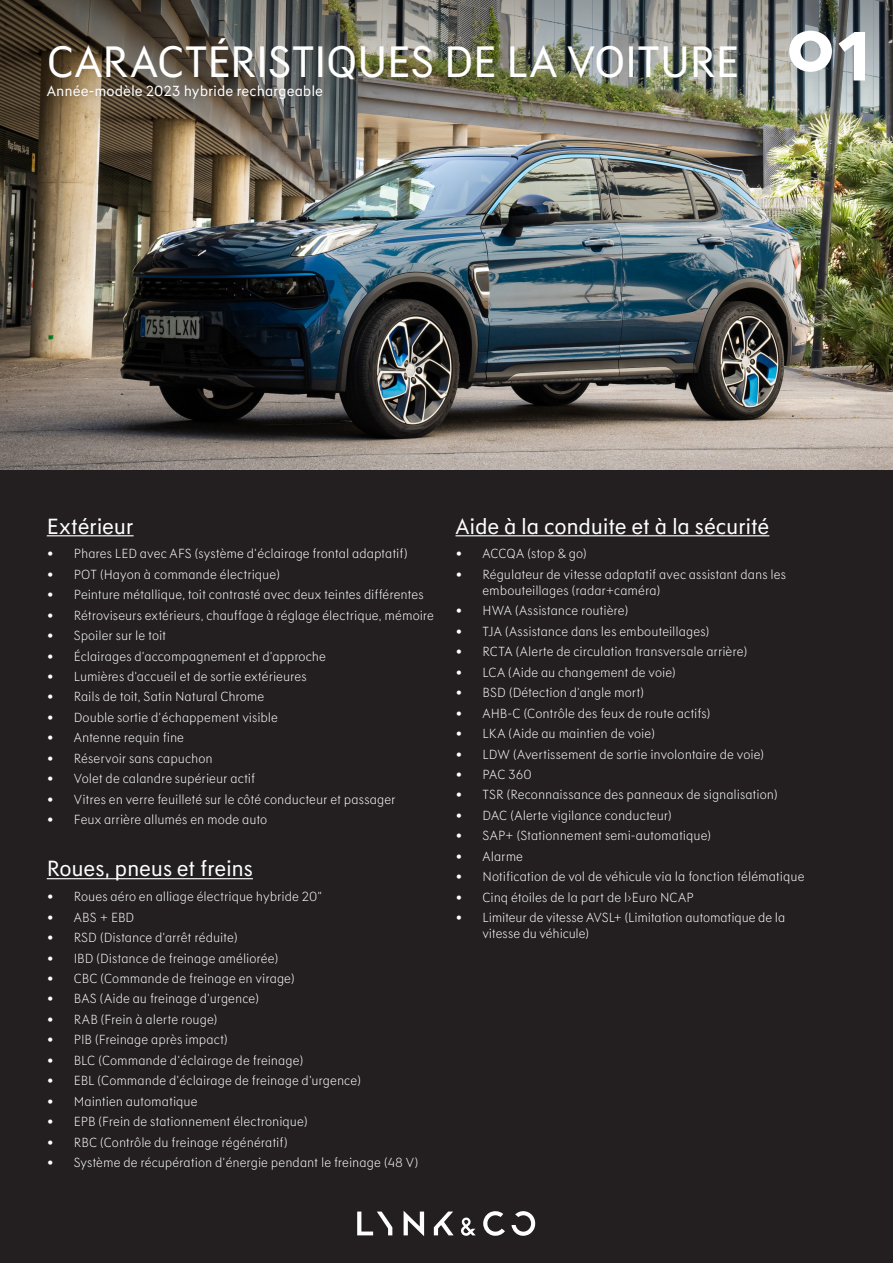
<style>
.page{position:relative;width:893px;height:1263px;background:#231f20}
.page>*{position:absolute;margin:0;border:0;box-sizing:border-box;transform-origin:0 0}
.Headline{font:45px "Lynkco Type";letter-spacing:-.015em;color:#fff}
.Subheading{font:22.5px "Lynkco Type";letter-spacing:-.015em;color:#fff}
.t1{font:15px "Lynkco Type";color:#fff}
.t2{font:300 13.5px/16.2px "Lynkco Type";color:#fff}
</style>
<div class="page">
<svg style="left:434px;top:1211px;width:20px;height:24px"></svg>
<svg style="left:357px;top:1211px;width:35px;height:24px"></svg>
<svg style="left:404px;top:1211px;width:20px;height:25px"></svg>
<svg style="left:483px;top:1211px;width:22px;height:25px"></svg>
<svg style="left:461px;top:1217px;width:15px;height:19px"></svg>
<svg style="left:511px;top:1211px;width:25px;height:25px"></svg>
<img style="left:0;top:136px;width:893px;height:334px">
<img style="left:0;top:0;width:893px;height:136px">
<svg style="left:789px;top:31px;width:43px;height:41px;background:#ccd0d1"></svg>
<svg style="left:838px;top:32px;width:27px;height:49px"></svg>
<div style="left:40px;top:78px;width:290px;height:29px;background:#231f20;opacity:.3"></div>
<hr style="left:47px;top:535px;width:87px;height:1px;background:#fff">
<hr style="left:47px;top:878px;width:206px;height:1px;background:#fff">
<hr style="left:455px;top:535px;width:314px;height:1px;background:#fff">
<p class="Headline" style="left:47px;top:37px;width:694px">CARACTÉRISTIQUES DE LA VOITURE</p>
<p class="t1" style="left:47px;top:83px;width:278px">Année-modèle 2023 hybride rechargeable</p>
<p class="Subheading" style="left:47px;top:513px;width:88px">Extérieur</p>
<p class="t2" style="left:47px;top:546px;width:363px">• Phares LED avec AFS (système d’éclairage frontal adaptatif)</p>
<p class="t2" style="left:47px;top:566px;width:235px">• POT (Hayon à commande électrique)</p>
<p class="t2" style="left:47px;top:587px;width:378px">• Peinture métallique, toit contrasté avec deux teintes différentes</p>
<p class="t2" style="left:47px;top:607px;width:389px">• Rétroviseurs extérieurs, chauffage à réglage électrique, mémoire</p>
<p class="t2" style="left:47px;top:628px;width:121px">• Spoiler sur le toit</p>
<p class="t2" style="left:47px;top:648px;width:281px">• Éclairages d’accompagnement et d’approche</p>
<p class="t2" style="left:47px;top:668px;width:262px">• Lumières d’accueil et de sortie extérieures</p>
<p class="t2" style="left:47px;top:689px;width:219px">• Rails de toit, Satin Natural Chrome</p>
<p class="t2" style="left:47px;top:709px;width:233px">• Double sortie d’échappement visible</p>
<p class="t2" style="left:47px;top:730px;width:139px">• Antenne requin fine</p>
<p class="t2" style="left:47px;top:750px;width:167px">• Réservoir sans capuchon</p>
<p class="t2" style="left:47px;top:771px;width:210px">• Volet de calandre supérieur actif</p>
<p class="t2" style="left:47px;top:791px;width:350px">• Vitres en verre feuilleté sur le côté conducteur et passager</p>
<p class="t2" style="left:47px;top:812px;width:222px">• Feux arrière allumés en mode auto</p>
<p class="Subheading" style="left:47px;top:856px;width:208px">Roues, pneus et freins</p>
<p class="t2" style="left:47px;top:889px;width:277px">• Roues aéro en alliage électrique hybride 20”</p>
<p class="t2" style="left:47px;top:909px;width:89px">• ABS + EBD</p>
<p class="t2" style="left:47px;top:930px;width:193px">• RSD (Distance d’arrêt réduite)</p>
<p class="t2" style="left:47px;top:950px;width:233px">• IBD (Distance de freinage améliorée)</p>
<p class="t2" style="left:47px;top:970px;width:250px">• CBC (Commande de freinage en virage)</p>
<p class="t2" style="left:47px;top:991px;width:214px">• BAS (Aide au freinage d’urgence)</p>
<p class="t2" style="left:47px;top:1011px;width:172px">• RAB (Frein à alerte rouge)</p>
<p class="t2" style="left:47px;top:1032px;width:183px">• PIB (Freinage après impact)</p>
<p class="t2" style="left:47px;top:1052px;width:258px">• BLC (Commande d’éclairage de freinage)</p>
<p class="t2" style="left:47px;top:1073px;width:316px">• EBL (Commande d’éclairage de freinage d’urgence)</p>
<p class="t2" style="left:47px;top:1093px;width:152px">• Maintien automatique</p>
<p class="t2" style="left:47px;top:1114px;width:263px">• EPB (Frein de stationnement électronique)</p>
<p class="t2" style="left:47px;top:1134px;width:243px">• RBC (Contrôle du freinage régénératif)</p>
<p class="t2" style="left:47px;top:1155px;width:373px">• Système de récupération d’énergie pendant le freinage (48 V)</p>
<p class="Subheading" style="left:455px;top:513px;width:315px">Aide à la conduite et à la sécurité</p>
<p class="t2" style="left:455px;top:546px;width:133px">• ACCQA (stop &amp; go)</p>
<p class="t2" style="left:482px;top:566px;width:305px;text-indent:-27px">• Régulateur de vitesse adaptatif avec assistant dans les embouteillages (radar+caméra)</p>
<p class="t2" style="left:455px;top:603px;width:175px">• HWA (Assistance routière)</p>
<p class="t2" style="left:455px;top:623px;width:256px">• TJA (Assistance dans les embouteillages)</p>
<p class="t2" style="left:455px;top:644px;width:293px">• RCTA (Alerte de circulation transversale arrière)</p>
<p class="t2" style="left:455px;top:664px;width:222px">• LCA (Aide au changement de voie)</p>
<p class="t2" style="left:455px;top:685px;width:190px">• BSD (Détection d’angle mort)</p>
<p class="t2" style="left:455px;top:705px;width:257px">• AHB-C (Contrôle des feux de route actifs)</p>
<p class="t2" style="left:455px;top:726px;width:201px">• LKA (Aide au maintien de voie)</p>
<p class="t2" style="left:455px;top:746px;width:310px">• LDW (Avertissement de sortie involontaire de voie)</p>
<p class="t2" style="left:455px;top:766px;width:78px">• PAC 360</p>
<p class="t2" style="left:455px;top:787px;width:324px">• TSR (Reconnaissance des panneaux de signalisation)</p>
<p class="t2" style="left:455px;top:807px;width:218px">• DAC (Alerte vigilance conducteur)</p>
<p class="t2" style="left:455px;top:828px;width:257px">• SAP+ (Stationnement semi-automatique)</p>
<p class="t2" style="left:455px;top:848px;width:69px">• Alarme</p>
<p class="t2" style="left:455px;top:869px;width:351px">• Notification de vol de véhicule via la fonction télématique</p>
<p class="t2" style="left:455px;top:889px;width:240px">• Cinq étoiles de la part de l›Euro NCAP</p>
<p class="t2" style="left:482px;top:910px;width:304px;text-indent:-27px">• Limiteur de vitesse AVSL+ (Limitation automatique de la vitesse du véhicule)</p>
</div>
